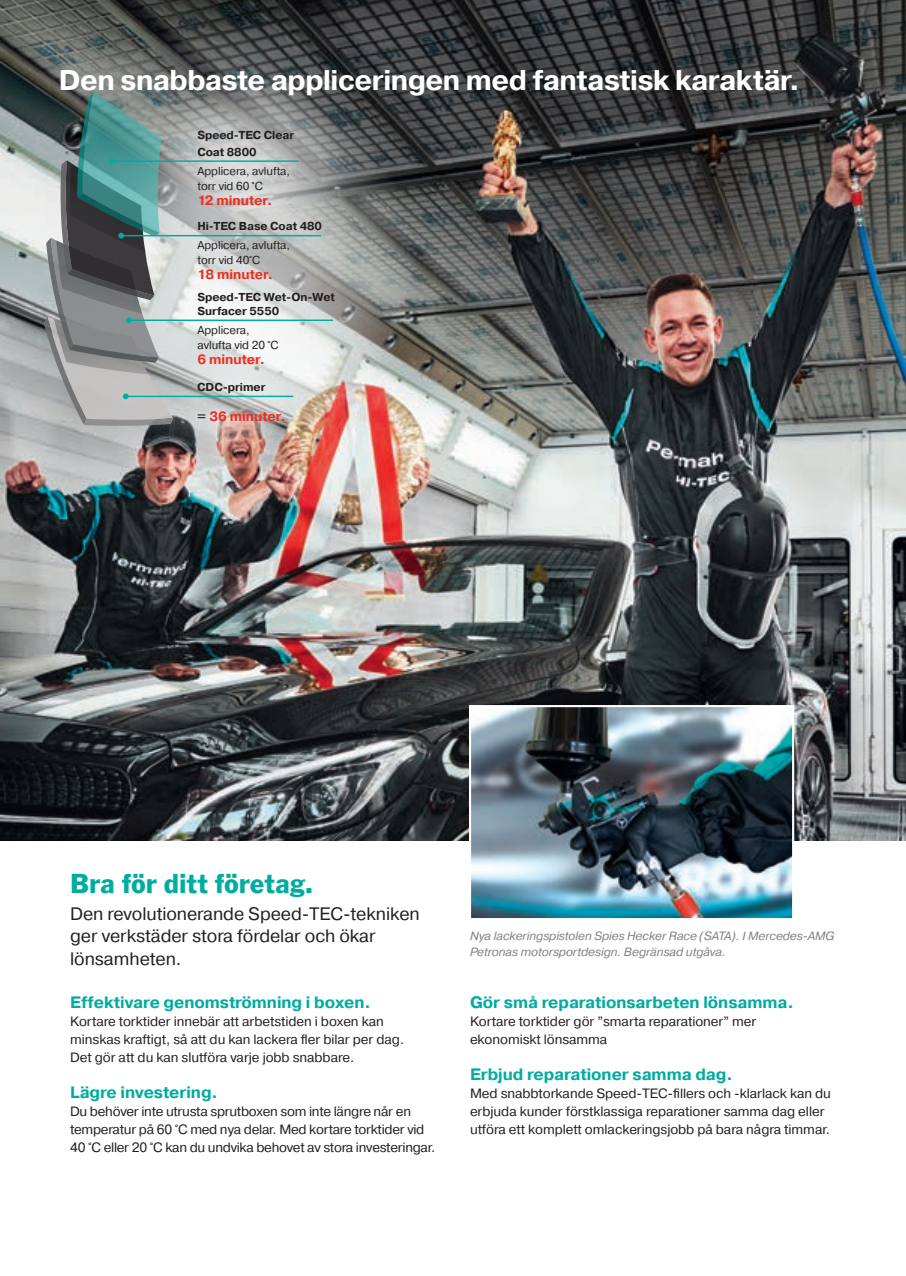
<style>
.page{position:relative;width:906px;height:1276px;background:#fff}
.page>*{position:absolute;margin:0;border:0;box-sizing:border-box;transform-origin:0 0}
.t1{font:700 28.5px "Spies Hecker Pragmatica";letter-spacing:-.02em;color:#fff}
.t2{font:28.5px "Standox Franklin Gothic";letter-spacing:-.005em;color:#00aca0}
.t3{font:18px/22.5px "Spies Hecker Pragmatica";letter-spacing:-.005em;color:#231f20}
.t4{font:700 16.5px "Spies Hecker Pragmatica";letter-spacing:-.005em;color:#00aca0}
.t5{font:13.5px/18px "Spies Hecker Pragmatica";letter-spacing:-.005em;color:#231f20}
.t6{font:700 13.5px "Spies Hecker Pragmatica";letter-spacing:-.005em;color:#ee2e22}
.t7{font:italic 12px/16.5px "Spies Hecker Pragmatica";letter-spacing:-.01em;color:#808285}
.t8{font:11.55px/15px "Spies Hecker Pragmatica";letter-spacing:-.005em;color:#231f20}
.t9{font:700 11.55px/17.2px "Spies Hecker Pragmatica";letter-spacing:-.005em;color:#231f20}
.s1{color:#231f20}
</style>
<div class="page">
<img style="left:0;top:0;width:906px;height:840px">
<img style="left:472px;top:708px;width:319px;height:209px">
<div style="left:469px;top:705px;width:325px;height:215px;border:2px solid #fff"></div>
<svg style="left:41px;top:82px;width:377px;height:370px"></svg>
<svg style="left:170px;top:348px;width:123px;height:101px;background:#c9c4c1"></svg>
<div style="left:121px;top:52px;width:244px;height:232px;background:#fff;opacity:.75"></div>
<hr style="left:111px;top:160px;width:187px;height:2px;background:#00aca0">
<hr style="left:121px;top:235px;width:200px;height:1px;background:#00aca0">
<hr style="left:129px;top:319px;width:204px;height:2px;background:#00aca0">
<hr style="left:126px;top:396px;width:167px;height:1px;background:#00aca0">
<svg style="left:44px;top:92px;width:129px;height:334px;background:#7b8d8d"></svg>
<div style="left:190px;top:375px;width:82px;height:25px;background:#fff;opacity:.75"></div>
<div style="left:191px;top:404px;width:100px;height:24px;background:#fff;opacity:.75"></div>
<h1 class="t1" style="left:59px;top:62px;width:742px">Den snabbaste appliceringen med fantastisk karaktär.</h1>
<p class="t9" style="left:197px;top:126px;width:98px">Speed-TEC Clear<br>Coat 8800</p>
<p class="t8" style="left:197px;top:164px;width:94px">Applicera, avlufta, torr vid 60 °C</p>
<p class="t6" style="left:197px;top:192px;width:77px">12 minuter.</p>
<p class="t9" style="left:197px;top:217px;width:126px">Hi-TEC Base Coat 480</p>
<p class="t8" style="left:197px;top:238px;width:94px">Applicera, avlufta, torr vid 40°C</p>
<p class="t6" style="left:197px;top:266px;width:77px">18 minuter.</p>
<p class="t9" style="left:197px;top:290px;width:139px;line-height:14.2px">Speed-TEC Wet-On-Wet<br>Surfacer 5550</p>
<p class="t8" style="left:197px;top:323px;width:83px">Applicera, avlufta vid 20 °C</p>
<p class="t6" style="left:197px;top:351px;width:69px">6 minuter.</p>
<p class="t9" style="left:197px;top:379px;width:70px">CDC-primer</p>
<p class="t6" style="left:197px;top:408px;width:90px"><span class="s1">=</span> 36 minuter.</p>
<h1 class="t2" style="left:70px;top:867px;width:244px">Bra för ditt företag.</h1>
<h2 class="t3" style="left:70px;top:903px;width:351px">Den revolutionerande Speed-TEC-tekniken ger verkstäder stora fördelar och ökar lönsamheten.</h2>
<p class="t4" style="left:70px;top:992px;width:302px">Effektivare genomströmning i boxen.</p>
<p class="t5" style="left:70px;top:1013px;width:335px">Kortare torktider innebär att arbetstiden i boxen kan minskas kraftigt, så att du kan lackera fler bilar per dag.<br>Det gör att du kan slutföra varje jobb snabbare.</p>
<p class="t4" style="left:70px;top:1082px;width:149px">Lägre investering.</p>
<p class="t5" style="left:70px;top:1103px;width:367px">Du behöver inte utrusta sprutboxen som inte längre når en temperatur på 60 °C med nya delar. Med kortare torktider vid<br>40 °C eller 20 °C kan du undvika behovet av stora investeringar.</p>
<p class="t7" style="left:470px;top:927px;width:366px">Nya lackeringspistolen Spies Hecker Race (SATA). I Mercedes-AMG<br>Petronas motorsportdesign. Begränsad utgåva.</p>
<p class="t4" style="left:470px;top:992px;width:325px">Gör små reparationsarbeten lönsamma.</p>
<p class="t5" style="left:470px;top:1013px;width:288px">Kortare torktider gör ”smarta reparationer” mer ekonomiskt lönsamma</p>
<p class="t4" style="left:470px;top:1064px;width:264px">Erbjud reparationer samma dag.</p>
<p class="t5" style="left:470px;top:1085px;width:362px">Med snabbtorkande Speed-TEC-fillers och -klarlack kan du erbjuda kunder förstklassiga reparationer samma dag eller utföra ett komplett omlackeringsjobb på bara några timmar.</p>
</div>
